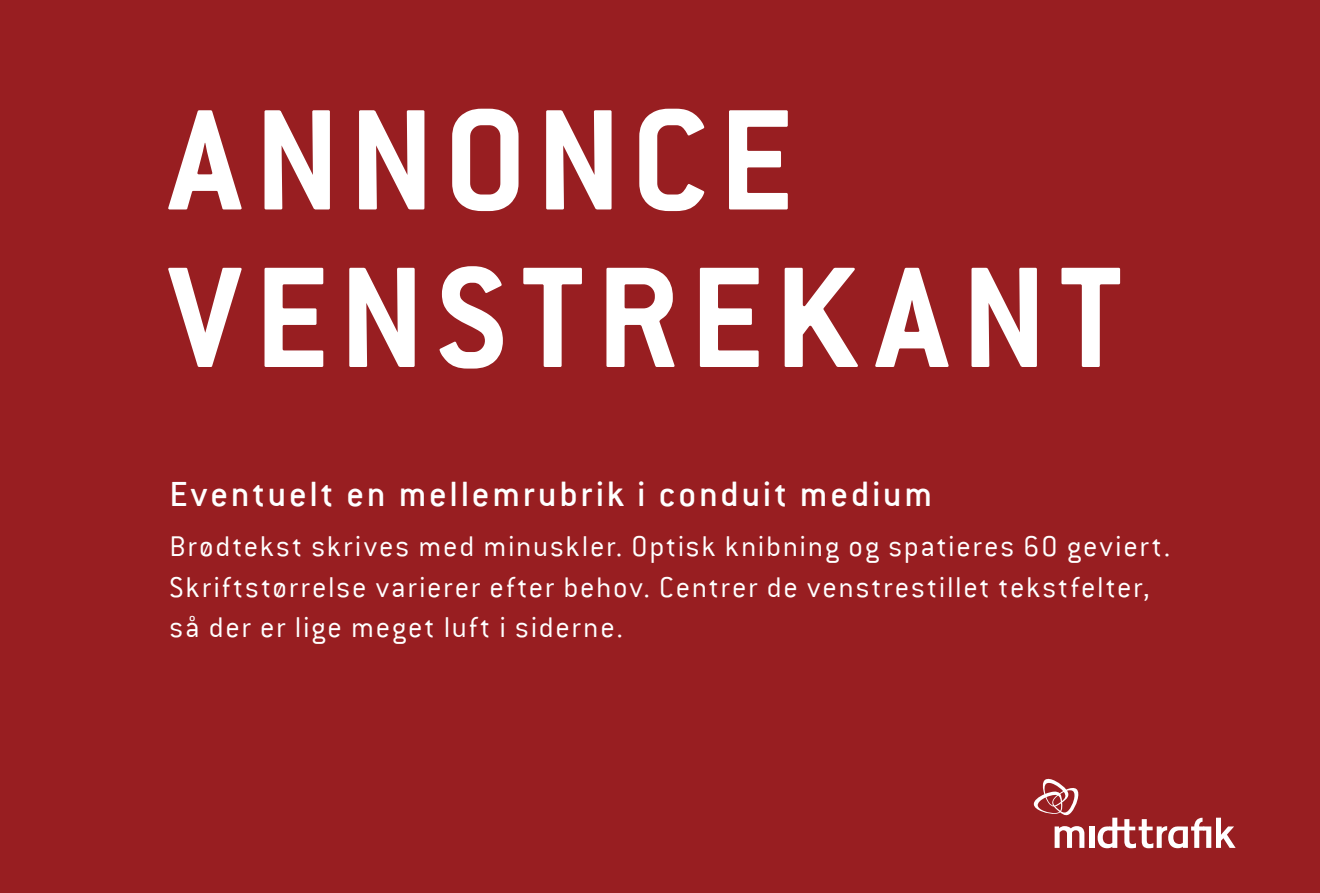
<style>
.page{position:relative;width:1320px;height:893px;background:#981e21}
.page>*{position:absolute;margin:0;border:0;box-sizing:border-box;transform-origin:0 0}
.t1{font:700 157.5px/157.5px "Conduit ITC";letter-spacing:.07em;color:#fff}
.t2{font:500 38.5px "Conduit ITC";letter-spacing:.07em;color:#fff}
.t3{font:300 31.5px/40.2px "Conduit ITC";letter-spacing:.055em;color:#fff}
</style>
<div class="page">
<svg style="left:1054px;top:826px;width:30px;height:22px"></svg>
<svg style="left:1097px;top:818px;width:138px;height:30px"></svg>
<div style="left:1089px;top:826px;width:5px;height:22px;background:#fff"></div>
<svg style="left:1033px;top:778px;width:46px;height:38px"></svg>
<h1 class="t1" style="left:169px;top:79px;width:954px">ANNONCE<br>VENSTREKANT</h1>
<p class="t2" style="left:169px;top:473px;width:764px">Eventuelt en mellemrubrik i conduit medium</p>
<p class="t3" style="left:169px;top:527px;width:1002px">Brødtekst skrives med minuskler. Optisk knibning og spatieres 60 geviert.<br>Skriftstørrelse varierer efter behov. Centrer de venstrestillet tekstfelter, så der er lige meget luft i siderne.</p>
</div>
